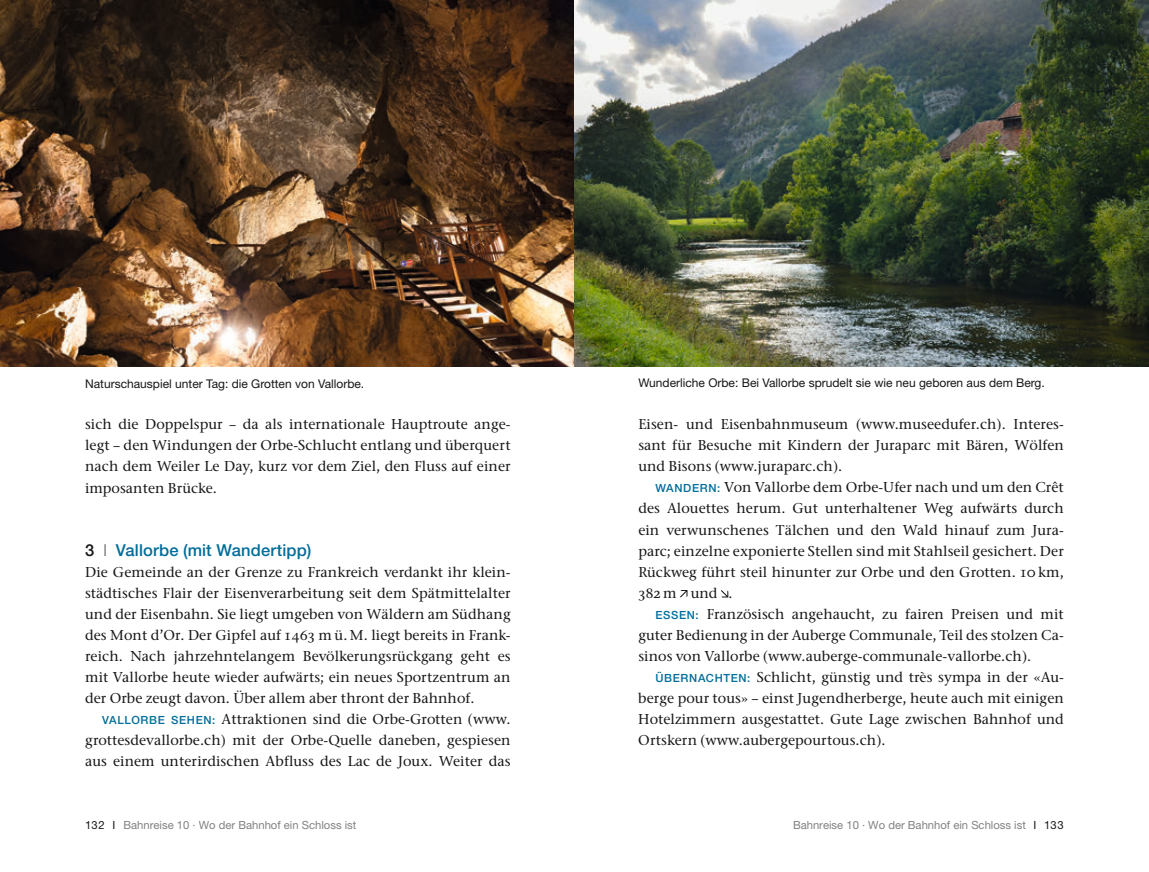
<style>
.page{position:relative;width:1149px;height:872px;background:#fff}
.page>*{position:absolute;margin:0;border:0;box-sizing:border-box;transform-origin:0 0}
.t1{font:500 16.5px "Helvetica Neue LT Std";letter-spacing:.01em;color:#006d9b}
.t2{font:500 14.25px/21px "Stone Serif OSITC";letter-spacing:.005em;color:#151616;text-align:justify}
.t3{font:12px "Helvetica Neue LT Std";color:#151616}
.t4{font:11.25px "Helvetica Neue LT Std";color:#818281}
.s1{color:#151616}
.s2{font-weight:100;color:#151616}
.s3{font-family:"Helvetica Neue LT Std";font-size:11.25px;color:#006d9b}
</style>
<div class="page">
<svg style="left:680px;top:590px;width:7px;height:7px"></svg>
<svg style="left:721px;top:590px;width:7px;height:7px"></svg>
<img style="left:0;top:0;width:574px;height:366px">
<img style="left:574px;top:0;width:574px;height:366px">
<p class="t3" style="left:85px;top:376px;width:280px">Naturschauspiel unter Tag: die Grotten von Vallorbe.</p>
<p class="t3" style="left:638px;top:376px;width:408px">Wunderliche Orbe: Bei Vallorbe sprudelt sie wie neu geboren aus dem Berg.</p>
<p class="t2" style="left:85px;top:414px;width:427px">sich die Doppelspur – da als internationale Hauptroute ange&shy;legt – den Windungen der Orbe-Schlucht entlang und überquert nach dem Weiler Le Day, kurz vor dem Ziel, den Fluss auf einer imposanten Brücke.</p>
<p class="t1" style="left:85px;top:540px;width:227px"><span class="s1">3</span> <span class="s2">I</span> Vallorbe (mit Wandertipp)</p>
<p class="t2" style="left:85px;top:561px;width:427px">Die Gemeinde an der Grenze zu Frankreich verdankt ihr klein&shy;städtisches Flair der Eisenverarbeitung seit dem Spätmittelalter und der Eisenbahn. Sie liegt umgeben von Wäldern am Südhang des Mont d’Or. Der Gipfel auf 1463 m ü. M. liegt bereits in Frank&shy;reich. Nach jahrzehntelangem Bevölkerungsrückgang geht es mit Vallorbe heute wieder aufwärts; ein neues Sportzentrum an der Orbe zeugt davon. Über allem aber thront der Bahnhof.</p>
<p class="t2" style="left:85px;top:708px;width:427px;text-indent:17px"><span class="s3">VALLORBE SEHEN:</span> Attraktionen sind die Orbe-Grotten (www. grottesdevallorbe.ch) mit der Orbe-Quelle daneben, gespiesen aus einem unterirdischen Abfluss des Lac de Joux. Weiter das</p>
<p class="t2" style="left:638px;top:414px;width:427px">Eisen- und Eisenbahnmuseum (www.museedufer.ch). Interes&shy;sant für Besuche mit Kindern der Juraparc mit Bären, Wölfen und Bisons (www.juraparc.ch).</p>
<p class="t2" style="left:638px;top:477px;width:427px;text-indent:17px"><span class="s3">WANDERN:</span> Von Vallorbe dem Orbe-Ufer nach und um den Crêt des Alouettes herum. Gut unterhaltener Weg aufwärts durch ein verwunschenes Tälchen und den Wald hinauf zum Jura&shy;parc; einzelne exponierte Stellen sind mit Stahlseil gesichert. Der Rückweg führt steil hinunter zur Orbe und den Grotten. 10 km, 382 m und .</p>
<p class="t2" style="left:638px;top:603px;width:427px;text-indent:17px"><span class="s3">ESSEN:</span> Französisch angehaucht, zu fairen Preisen und mit guter Bedienung in der Auberge Communale, Teil des stolzen Ca&shy;sinos von Vallorbe (www.auberge-communale-vallorbe.ch).</p>
<p class="t2" style="left:638px;top:666px;width:427px;text-indent:17px"><span class="s3">ÜBERNACHTEN:</span> Schlicht, günstig und très sympa in der «Au&shy;berge pour tous» – einst Jugendherberge, heute auch mit einigen Hotelzimmern ausgestattet. Gute Lage zwischen Bahnhof und Ortskern (www.aubergepourtous.ch).</p>
<p class="t4" style="left:85px;top:818px;width:273px"><span class="s1">132 I</span> Bahnreise 10 · Wo der Bahnhof ein Schloss ist</p>
<p class="t4" style="left:792px;top:818px;width:272px">Bahnreise 10 · Wo der Bahnhof ein Schloss ist <span class="s1">I 133</span></p>
</div>
